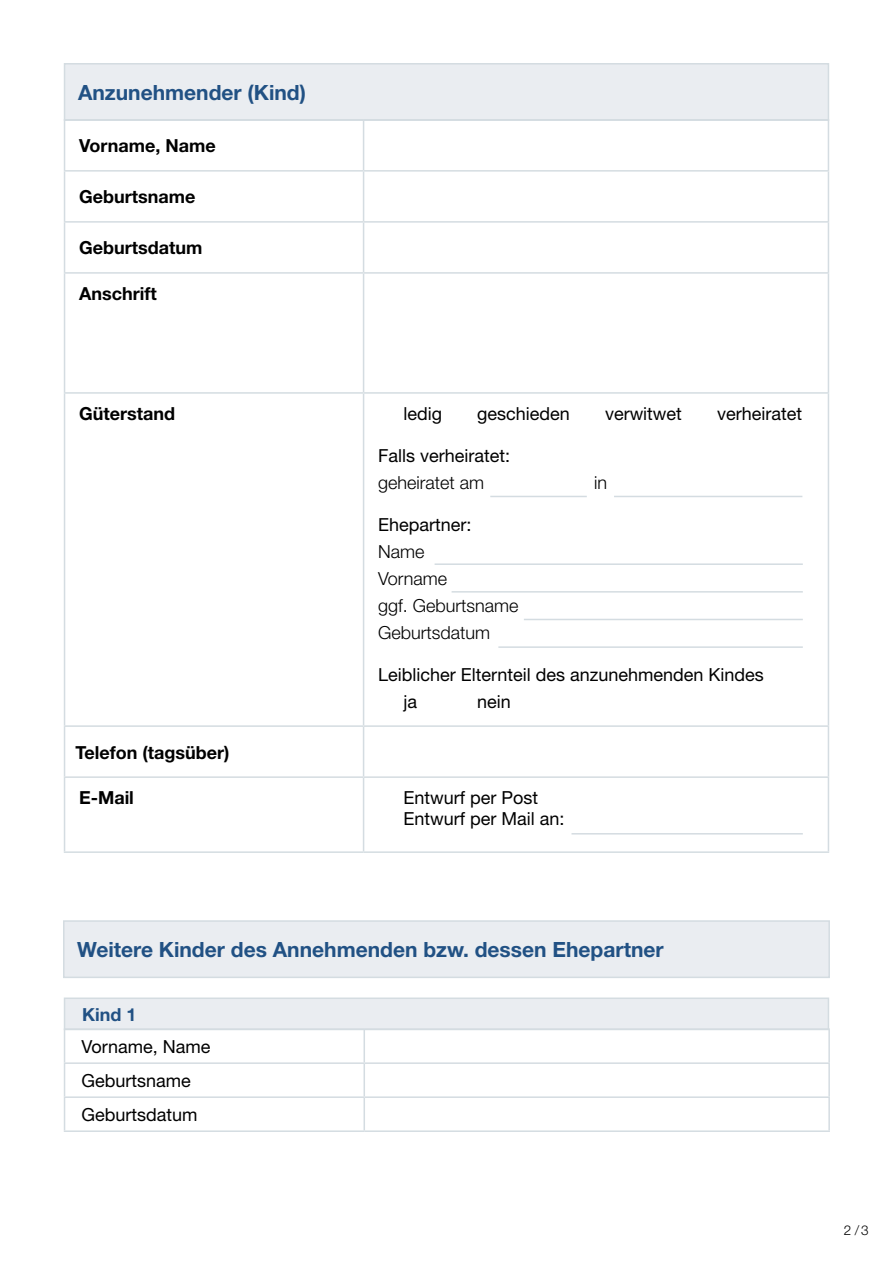
<style>
.page{position:relative;width:893px;height:1263px;background:#fff}
.page>*{position:absolute;margin:0;border:0;box-sizing:border-box;transform-origin:0 0}
.t1{font:700 21px "Helvetica Neue";color:#215184}
.t2{font:18px/34px "Helvetica Neue";color:#000}
.t3{font:700 18px "Helvetica Neue";color:#000}
.t4{font:300 18px/27px "Helvetica Neue";color:#000}
.t5{font:700 18px "Helvetica Neue";color:#215184}
.t6{font:300 13.5px "Helvetica Neue";color:#000}
</style>
<div class="page">
<div style="left:65px;top:64px;width:763px;height:56px;background:#eaedf1"></div>
<div style="left:64px;top:63px;width:765px;height:58px;border:2px solid #d4dce1"></div>
<hr style="left:64px;top:221px;width:300px;height:2px;background:#d4dce1">
<hr style="left:364px;top:221px;width:465px;height:2px;background:#d4dce1">
<hr style="left:64px;top:272px;width:300px;height:2px;background:#d4dce1">
<hr style="left:364px;top:272px;width:465px;height:2px;background:#d4dce1">
<hr style="left:64px;top:392px;width:300px;height:2px;background:#d4dce1">
<hr style="left:364px;top:392px;width:465px;height:2px;background:#d4dce1">
<hr style="left:64px;top:725px;width:300px;height:2px;background:#d4dce1">
<hr style="left:364px;top:725px;width:465px;height:2px;background:#d4dce1">
<hr style="left:64px;top:776px;width:300px;height:2px;background:#d4dce1">
<hr style="left:364px;top:776px;width:465px;height:2px;background:#d4dce1">
<hr style="left:64px;top:851px;width:300px;height:2px;background:#d4dce1">
<hr style="left:364px;top:851px;width:465px;height:2px;background:#d4dce1">
<hr style="left:64px;top:119px;width:300px;height:2px;background:#d4dce1">
<hr style="left:64px;top:121px;width:1px;height:49px;background:#d4dce1">
<hr style="left:364px;top:119px;width:465px;height:2px;background:#d4dce1">
<hr style="left:363px;top:121px;width:1px;height:49px;background:#d4dce1">
<hr style="left:828px;top:121px;width:1px;height:49px;background:#d4dce1">
<hr style="left:64px;top:170px;width:300px;height:2px;background:#d4dce1">
<hr style="left:64px;top:172px;width:1px;height:49px;background:#d4dce1">
<hr style="left:364px;top:170px;width:465px;height:2px;background:#d4dce1">
<hr style="left:363px;top:172px;width:1px;height:49px;background:#d4dce1">
<hr style="left:828px;top:172px;width:1px;height:49px;background:#d4dce1">
<hr style="left:64px;top:223px;width:1px;height:49px;background:#d4dce1">
<hr style="left:363px;top:223px;width:1px;height:49px;background:#d4dce1">
<hr style="left:828px;top:223px;width:1px;height:49px;background:#d4dce1">
<hr style="left:64px;top:274px;width:1px;height:118px;background:#d4dce1">
<hr style="left:363px;top:274px;width:1px;height:118px;background:#d4dce1">
<hr style="left:828px;top:274px;width:1px;height:118px;background:#d4dce1">
<hr style="left:64px;top:394px;width:1px;height:331px;background:#d4dce1">
<hr style="left:363px;top:394px;width:1px;height:331px;background:#d4dce1">
<hr style="left:828px;top:394px;width:1px;height:331px;background:#d4dce1">
<hr style="left:64px;top:727px;width:1px;height:49px;background:#d4dce1">
<hr style="left:363px;top:727px;width:1px;height:49px;background:#d4dce1">
<hr style="left:828px;top:727px;width:1px;height:49px;background:#d4dce1">
<hr style="left:64px;top:778px;width:1px;height:73px;background:#d4dce1">
<hr style="left:363px;top:778px;width:1px;height:73px;background:#d4dce1">
<hr style="left:828px;top:778px;width:1px;height:73px;background:#d4dce1">
<hr style="left:490px;top:496px;width:97px;height:1px;background:#d4dce1">
<hr style="left:435px;top:563px;width:368px;height:2px;background:#d4dce1">
<hr style="left:452px;top:591px;width:351px;height:2px;background:#d4dce1">
<hr style="left:524px;top:619px;width:279px;height:1px;background:#d4dce1">
<hr style="left:498px;top:646px;width:305px;height:2px;background:#d4dce1">
<hr style="left:614px;top:496px;width:188px;height:1px;background:#d4dce1">
<hr style="left:571px;top:833px;width:232px;height:1px;background:#d4dce1">
<div style="left:64px;top:921px;width:765px;height:56px;background:#eaedf1"></div>
<div style="left:63px;top:920px;width:767px;height:58px;border:2px solid #d4dce1"></div>
<div style="left:65px;top:998px;width:763px;height:31px;background:#eaedf1"></div>
<div style="left:64px;top:997px;width:765px;height:33px;border:2px solid #d4dce1"></div>
<hr style="left:64px;top:1096px;width:300px;height:2px;background:#d4dce1">
<hr style="left:364px;top:1096px;width:466px;height:2px;background:#d4dce1">
<hr style="left:64px;top:1130px;width:300px;height:2px;background:#d4dce1">
<hr style="left:364px;top:1130px;width:466px;height:2px;background:#d4dce1">
<hr style="left:64px;top:1028px;width:300px;height:2px;background:#d4dce1">
<hr style="left:64px;top:1030px;width:1px;height:32px;background:#d4dce1">
<hr style="left:364px;top:1028px;width:466px;height:2px;background:#d4dce1">
<hr style="left:364px;top:1030px;width:1px;height:32px;background:#d4dce1">
<hr style="left:828px;top:1030px;width:2px;height:32px;background:#d4dce1">
<hr style="left:64px;top:1062px;width:300px;height:2px;background:#d4dce1">
<hr style="left:64px;top:1064px;width:1px;height:32px;background:#d4dce1">
<hr style="left:364px;top:1062px;width:466px;height:2px;background:#d4dce1">
<hr style="left:364px;top:1064px;width:1px;height:32px;background:#d4dce1">
<hr style="left:828px;top:1064px;width:2px;height:32px;background:#d4dce1">
<hr style="left:64px;top:1098px;width:1px;height:32px;background:#d4dce1">
<hr style="left:364px;top:1098px;width:1px;height:32px;background:#d4dce1">
<hr style="left:828px;top:1098px;width:2px;height:32px;background:#d4dce1">
<p class="t1" style="left:78px;top:80px;width:229px">Anzunehmender (Kind)</p>
<p class="t3" style="left:79px;top:135px;width:138px">Vorname, Name</p>
<p class="t3" style="left:79px;top:186px;width:118px">Geburtsname</p>
<p class="t3" style="left:79px;top:237px;width:125px">Geburtsdatum</p>
<p class="t3" style="left:79px;top:282px;width:79px">Anschrift</p>
<p class="t3" style="left:79px;top:402px;width:98px">Güterstand</p>
<p class="t2" style="left:404px;top:396px;width:40px">ledig</p>
<p class="t2" style="left:477px;top:396px;width:94px">geschieden</p>
<p class="t2" style="left:605px;top:396px;width:78px">verwitwet</p>
<p class="t2" style="left:717px;top:396px;width:86px">verheiratet</p>
<p class="t2" style="left:378px;top:438px;width:133px">Falls verheiratet:</p>
<p class="t4" style="left:378px;top:469px;width:108px">geheiratet am</p>
<p class="t4" style="left:594px;top:469px;width:14px">in</p>
<p class="t2" style="left:378px;top:507px;width:95px">Ehepartner:</p>
<p class="t4" style="left:378px;top:538px;width:142px">Name<br>Vorname<br>ggf. Geburtsname<br>Geburtsdatum</p>
<p class="t2" style="left:404px;top:661px;width:362px;line-height:27px;text-indent:-26px">Leiblicher Elternteil des anzunehmenden Kindes ja</p>
<p class="t2" style="left:477px;top:684px;width:35px">nein</p>
<p class="t3" style="left:76px;top:741px;width:155px">Telefon (tagsüber)</p>
<p class="t3" style="left:79px;top:786px;width:56px">E-Mail</p>
<p class="t2" style="left:404px;top:787px;width:163px;line-height:21px">Entwurf per Post<br>Entwurf per Mail an:</p>
<p class="t1" style="left:77px;top:937px;width:588px">Weitere Kinder des Annehmenden bzw. dessen Ehepartner</p>
<p class="t5" style="left:82px;top:1003px;width:56px">Kind 1</p>
<p class="t2" style="left:82px;top:1029px;width:131px">Vorname, Name<br>Geburtsname<br>Geburtsdatum</p>
<p class="t6" style="left:844px;top:1222px;width:26px">2/ 3</p>
</div>
